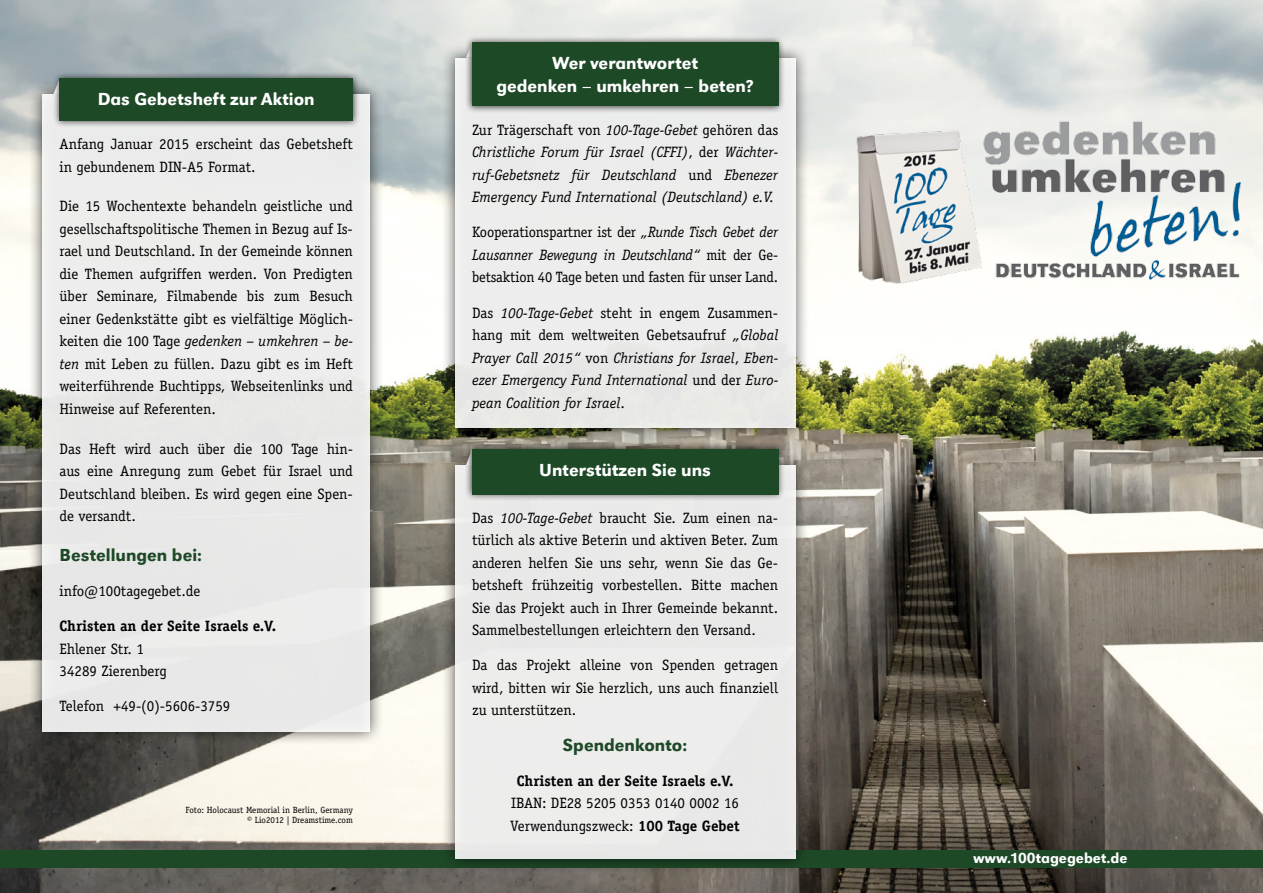
<style>
.page{position:relative;width:1263px;height:893px;background:#fff}
.page>*{position:absolute;margin:0;border:0;box-sizing:border-box;transform-origin:0 0}
.t1{font:500 18px/22.5px "URW Grotesk T";color:#fff;text-align:center}
.t2{font:500 18px "URW Grotesk T";color:#1e4927}
.t3{font:15px/22.5px "Officina Serif";color:#000;text-align:justify}
.t4{font:italic 15px/22.5px "Officina Serif";color:#000;text-align:justify}
.t5{font:700 15px "Officina Serif";color:#000}
.t6{font:500 15px "URW Grotesk T";color:#fff}
.t7{font:9px/10.8px "Officina Serif";color:#000;text-align:right}
.s1{font-style:italic}
.s2{font-style:normal}
.s3{font-weight:700}
</style>
<div class="page">
<img style="left:0;top:0;width:1263px;height:893px">
<div style="left:0;top:850px;width:1263px;height:17px;background:#1e4927"></div>
<div style="left:711px;top:0;width:552px;height:407px;background:#fff;opacity:.4"></div>
<img style="left:841px;top:118px;width:413px;height:189px">
<div style="left:28px;top:79px;width:356px;height:666px;background:#000;opacity:.75"></div>
<div style="left:43px;top:94px;width:327px;height:638px;background:#eaeaea"></div>
<div style="left:52px;top:71px;width:308px;height:58px;background:#000;opacity:.75"></div>
<div style="left:60px;top:79px;width:293px;height:42px;background:#1e4927"></div>
<div style="left:440px;top:43px;width:369px;height:398px;background:#000;opacity:.75"></div>
<div style="left:455px;top:58px;width:340px;height:370px;background:#ededec"></div>
<div style="left:465px;top:35px;width:320px;height:78px;background:#000;opacity:.75"></div>
<div style="left:472px;top:43px;width:306px;height:63px;background:#1e4927"></div>
<div style="left:440px;top:450px;width:369px;height:422px;background:#000;opacity:.75"></div>
<div style="left:455px;top:465px;width:340px;height:394px;background:#eaeaea"></div>
<div style="left:465px;top:442px;width:320px;height:60px;background:#000;opacity:.75"></div>
<div style="left:472px;top:449px;width:306px;height:45px;background:#1e4927"></div>
<p class="t1" style="left:98px;top:88px;width:218px">Das Gebetsheft zur Aktion</p>
<p class="t3" style="left:60px;top:133px;width:295px">Anfang Januar 2015 erscheint das Gebetsheft in gebundenem DIN-A5 Format.</p>
<p class="t3" style="left:60px;top:195px;width:295px">Die 15 Wochentexte behandeln geistliche und gesellschaftspolitische Themen in Bezug auf Is&shy;rael und Deutschland. In der Gemeinde können die Themen aufgriffen werden. Von Predigten über Seminare, Filmabende bis zum Besuch einer Gedenkstätte gibt es vielfältige Möglich&shy;keiten die 100 Tage <span class="s1">gedenken – umkehren – be&shy;ten</span> mit Leben zu füllen. Dazu gibt es im Heft weiterführende Buchtipps, Webseitenlinks und Hinweise auf Referenten.</p>
<p class="t3" style="left:60px;top:437px;width:295px">Das Heft wird auch über die 100 Tage hin&shy;aus eine Anregung zum Gebet für Israel und Deutschland bleiben. Es wird gegen eine Spen&shy;de versandt.</p>
<p class="t2" style="left:60px;top:544px;width:144px">Bestellungen bei:</p>
<p class="t3" style="left:60px;top:579px;width:142px">info@100tagegebet.de</p>
<p class="t5" style="left:60px;top:617px;width:218px">Christen an der Seite Israels e.V.</p>
<p class="t3" style="left:60px;top:637px;width:109px">Ehlener Str. 1<br>34289 Zierenberg</p>
<p class="t3" style="left:60px;top:695px;width:172px">Telefon +49-(0)-5606-3759</p>
<p class="t7" style="left:186px;top:804px;width:169px">Foto: Holocaust Memorial in Berlin, Germany © Lio2012 | Dreamstime.com</p>
<p class="t1" style="left:496px;top:52px;width:259px">Wer verantwortet<br>gedenken – umkehren – beten?</p>
<p class="t4" style="left:472px;top:118px;width:308px"><span class="s2">Zur Trägerschaft von</span> 100-Tage-Gebet <span class="s2">gehören das </span>Christliche Forum für Israel (CFFI)<span class="s2">, der</span> Wächter&shy;ruf-Gebetsnetz für Deutschland <span class="s2">und</span> Ebenezer Emergency Fund International (Deutschland) e.V.</p>
<p class="t3" style="left:472px;top:221px;width:308px">Kooperationspartner ist der <span class="s1">„Runde Tisch Gebet der Lausanner Bewegung in Deutschland“</span> mit der Ge&shy;betsaktion 40 Tage beten und fasten für unser Land.</p>
<p class="t4" style="left:472px;top:301px;width:308px"><span class="s2">Das</span> 100-Tage-Gebet <span class="s2">steht in engem Zusammen&shy;hang mit dem weltweiten Gebetsaufruf</span> „Global Prayer Call 2015“ <span class="s2">von</span> Christians for Israel<span class="s2">,</span> Eben&shy;ezer Emergency Fund International <span class="s2">und der</span> Euro&shy;pean Coalition for Israel<span class="s2">.</span></p>
<p class="t1" style="left:539px;top:458px;width:173px">Unterstützen Sie uns</p>
<p class="t3" style="left:472px;top:506px;width:308px">Das <span class="s1">100-Tage-Gebet</span> braucht Sie. Zum einen na&shy;türlich als aktive Beterin und aktiven Beter. Zum anderen helfen Sie uns sehr, wenn Sie das Ge&shy;betsheft frühzeitig vorbestellen. Bitte machen Sie das Projekt auch in Ihrer Gemeinde bekannt.<br>Sammelbestellungen erleichtern den Versand.</p>
<p class="t3" style="left:472px;top:654px;width:308px">Da das Projekt alleine von Spenden getragen wird, bitten wir Sie herzlich, uns auch finanziell zu unterstützen.</p>
<p class="t2" style="left:563px;top:734px;width:126px">Spendenkonto:</p>
<p class="t5" style="left:517px;top:771px;width:218px">Christen an der Seite Israels e.V.</p>
<p class="t3" style="left:511px;top:792px;width:230px">IBAN: DE28 5205 0353 0140 0002 16<br>Verwendungszweck: <span class="s3">100 Tage Gebet</span></p>
<p class="t6" style="left:973px;top:849px;width:156px">www.100tagegebet.de</p>
</div>
